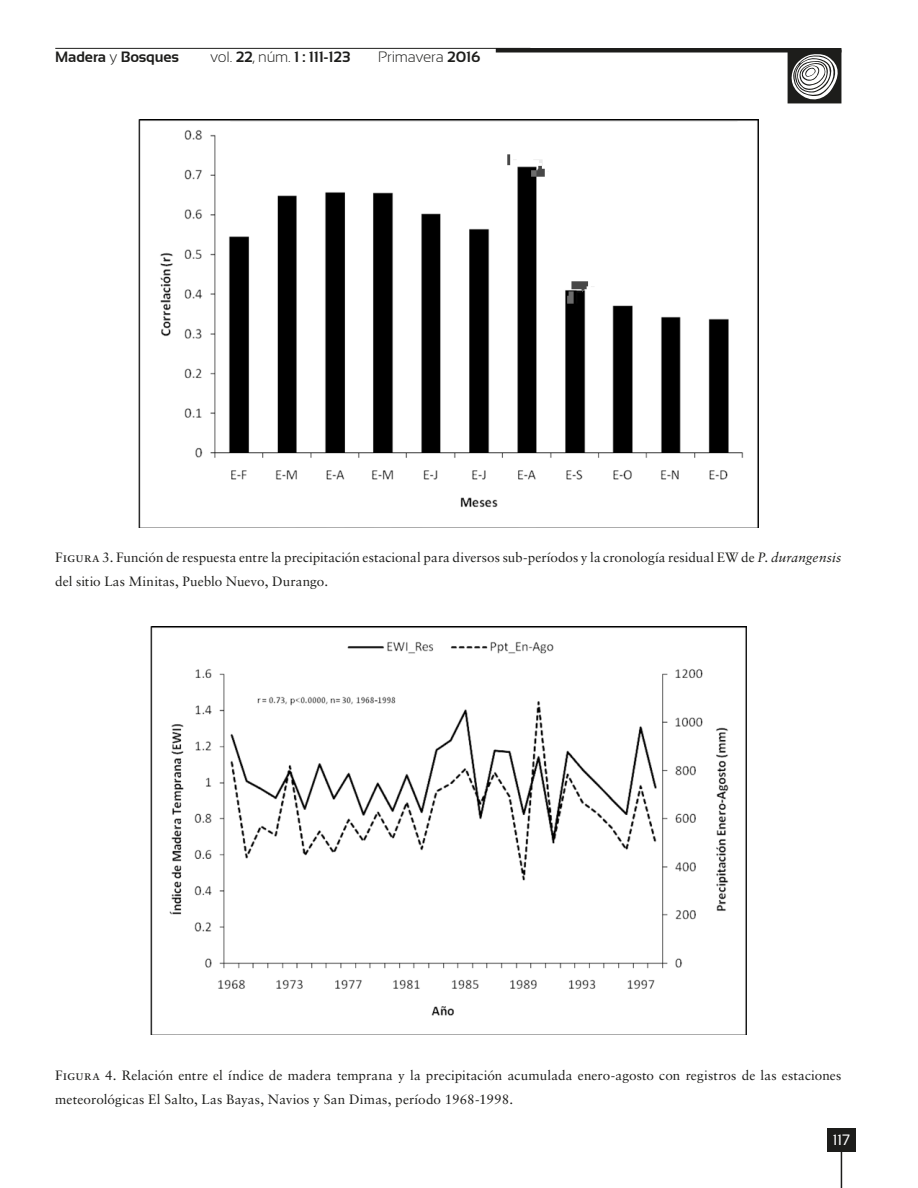
<style>
.page{position:relative;width:918px;height:1188px;background:#fff}
.page>*{position:absolute;margin:0;border:0;box-sizing:border-box;transform-origin:0 0}
.t1{font:700 15px "Sansation";letter-spacing:-.01em;color:#1d1d1b}
.t2{font:300 15px "Sansation";letter-spacing:-.01em;color:#1d1d1b}
.t3{font:15px "Sansation";color:#fff}
.pie_de_figura{font:13.5px/24px "Sabon LT Std";letter-spacing:.01em;color:#1d1d1b}
.s1{font-weight:300}
.s2{font-weight:700}
.s3{font-style:italic}
</style>
<div class="page">
<hr style="left:496px;top:48px;width:345px;height:4px;background:#1d1d1b">
<hr style="left:55px;top:48px;width:475px;height:1px;background:#1d1d1b">
<svg style="left:788px;top:53px;width:53px;height:51px"></svg>
<div style="left:827px;top:1128px;width:28px;height:24px;background:#1d1d1b"></div>
<hr style="left:841px;top:1151px;width:1px;height:37px;background:#1d1d1b">
<img style="left:139px;top:120px;width:619px;height:408px">
<img style="left:150px;top:627px;width:597px;height:408px">
<p class="t1" style="left:55px;top:48px;width:125px">Madera <span class="s1">y</span> Bosques</p>
<p class="t1" style="left:210px;top:48px;width:141px"><span class="s1">vol.</span> 22<span class="s1">, núm.</span> 1 : 111-123</p>
<p class="t2" style="left:378px;top:48px;width:104px">Primavera <span class="s2">2016</span></p>
<p class="pie_de_figura" style="left:55px;top:545px;width:788px">Figura 3. Función de respuesta entre la precipitación estacional para diversos sub-períodos y la cronología residual EW de <span class="s3">P. durangensis </span>del sitio Las Minitas, Pueblo Nuevo, Durango.</p>
<p class="pie_de_figura" style="left:55px;top:1063px;width:788px">Figura 4. Relación entre el índice de madera temprana y la precipitación acumulada enero-agosto con registros de las estaciones meteorológicas El Salto, Las Bayas, Navios y San Dimas, período 1968-1998.</p>
<p class="t3" style="left:833px;top:1131px;width:19px">117</p>
</div>
